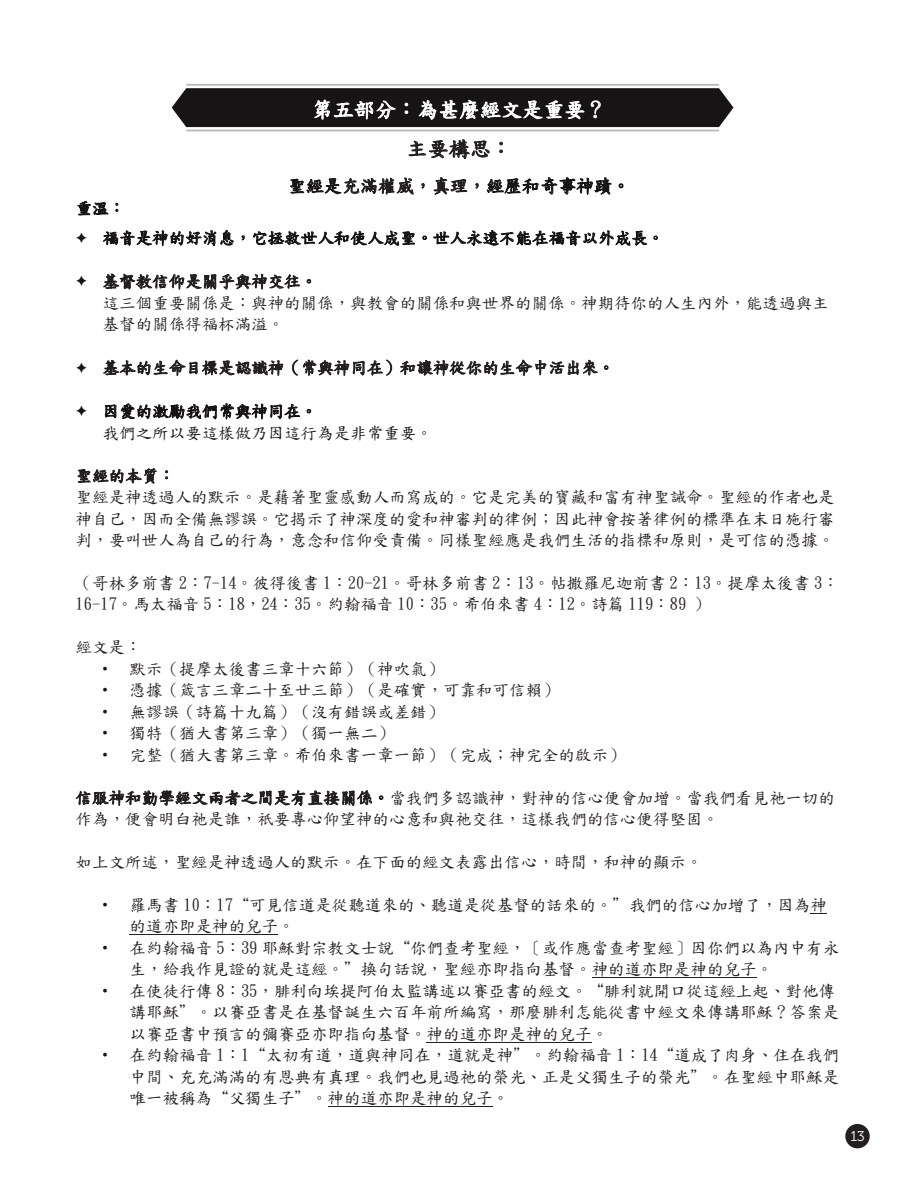
<style>
.page{position:relative;width:918px;height:1188px;background:#fff}
.page>*{position:absolute;margin:0;border:0;box-sizing:border-box;transform-origin:0 0}
.t1{font:600 21px "DF Kai";color:#fff}
.t2{font:600 21px "DF Kai";color:#231f20}
.t3{font:600 18px "DF Kai";color:#161414}
.t4{font:600 16.5px/21.5px "DF Kai";color:#231f20}
.t5{font:600 16.5px/29.5px "DF Kai";color:#161414}
.t6{font:14.25px "Times New Roman";color:#fff}
.t7{font:14.25px "Museo 300";color:#fff}
.s1{color:#231f20}
.s2{color:#161414}
.s3{font-family:"Arial";font-weight:400;font-size:15px;color:#161414}
</style>
<div class="page">
<svg style="left:77px;top:84px;width:657px;height:206px"></svg>
<svg style="left:400px;top:359px;width:198px;height:17px"></svg>
<svg style="left:604px;top:365px;width:5px;height:5px"></svg>
<svg style="left:103px;top:359px;width:289px;height:61px"></svg>
<svg style="left:78px;top:468px;width:79px;height:16px"></svg>
<svg style="left:165px;top:470px;width:3px;height:9px"></svg>
<svg style="left:76px;top:790px;width:296px;height:16px"></svg>
<svg style="left:379px;top:795px;width:4px;height:5px"></svg>
<svg style="left:811px;top:913px;width:16px;height:1px"></svg>
<hr style="left:130px;top:935px;width:148px;height:1px;background:#231f20">
<hr style="left:592px;top:978px;width:165px;height:1px;background:#231f20">
<hr style="left:427px;top:1042px;width:165px;height:1px;background:#231f20">
<hr style="left:328px;top:1106px;width:165px;height:1px;background:#231f20">
<div style="left:845px;top:1124px;width:25px;height:24px;background:#231f20;border-radius:50%"></div>
<p class="t1" style="left:312px;top:99px;width:296px">第五部分：為甚麼經文是重要？</p>
<p class="t2" style="left:407px;top:138px;width:107px">主要構思：</p>
<p class="t3" style="left:288px;top:177px;width:344px">聖經是<span class="s1">充滿權威，真理，</span>經歷和奇事神蹟。</p>
<p class="t5" style="left:76px;top:194px;width:590px">重溫：<br>✦ 福音是神的好消息，它拯救世人和使人成聖。世人永遠不能在福音以外成長<span class="s1">。</span></p>
<p class="t4" style="left:103px;top:271px;width:727px;text-indent:-27px"><span class="s2">✦</span> 基督教信仰是關乎與神交往。<br>這三個重要關係是：與神的關係，與教會的關係和與世界的關係。神期待你的人生內外，能透過與主基督的關係得福杯滿溢。</p>
<p class="t4" style="left:76px;top:357px;width:541px"><span class="s2">✦</span> 基本的生命目標是認識神（常與神同在）和讓神從你的生命中活出來。</p>
<p class="t5" style="left:103px;top:400px;width:332px;line-height:21.6px;text-indent:-27px">✦ 因愛的激勵我們常與神同在。<br>我們之所以要這樣做乃因這行為是非常重要。</p>
<p class="t4" style="left:76px;top:465px;width:761px">聖經的本質：<br>聖經是神透過人的默示。是藉著聖靈感動人而寫成的。它是完美的寶藏和富有神聖誡命。聖經的作者也是神自己，因而全備無謬誤。它揭示了神深度的愛和神審判的律例；因此神會按著律例的標準在末日施行審判，要叫世人為自己的行為，意念和信仰受責備。同樣聖經應是我們生活的指標和原則，是可信的憑據。</p>
<p class="t4" style="left:76px;top:572px;width:765px">（哥林多前書 2：7-14。彼得後書 1：20-21。哥林多前書 2：13。帖撒羅尼迦前書 2：13。提摩太後書 3：<br>16-17。馬太福音 5：18，24：35。約翰福音 10：35。希伯來書 4：12。詩篇 119：89 )</p>
<p class="t4" style="left:76px;top:637px;width:68px">經文是：</p>
<p class="t4" style="left:103px;top:658px;width:342px"><span class="s3">•</span> 默示（提摩太後書三章十六節）（神吹氣）</p>
<p class="t4" style="left:103px;top:680px;width:458px"><span class="s3">•</span> 憑據（箴言三章二十至廿三節）（是確實，可靠和可信賴）</p>
<p class="t4" style="left:103px;top:701px;width:342px"><span class="s3">•</span> 無謬誤（詩篇十九篇）（沒有錯誤或差錯）</p>
<p class="t4" style="left:103px;top:723px;width:293px"><span class="s3">•</span> 獨特（猶大書第三章）（獨一無二）</p>
<p class="t4" style="left:103px;top:744px;width:524px"><span class="s3">•</span> 完整（猶大書第三章。希伯來書一章一節）（完成；神完全的啟示）</p>
<p class="t4" style="left:76px;top:787px;width:770px">信服神和勤學經文兩者之間是有直接關係。當我們多認識神，對神的信心便會加增。當我們看見祂一切的作為，便會明白祂是誰，祇要專心仰望神的心意和與祂交往，這樣我們的信心便得堅固。</p>
<p class="t4" style="left:76px;top:851px;width:629px">如上文所述，聖經是神透過人的默示。在下面的經文表露出信心，時間，和神的顯示。</p>
<p class="t4" style="left:130px;top:894px;width:699px;text-indent:-27px"><span class="s3">•</span> 羅馬書 10：17“可見信道是從聽道來的、聽道是從基督的話來的。”我們的信心加增了，因為神的道亦即是神的兒子。</p>
<p class="t4" style="left:130px;top:937px;width:711px;text-indent:-27px"><span class="s3">•</span> 在約翰福音 5：39 耶穌對宗教文士說“你們查考聖經，〔或作應當查考聖經〕因你們以為內中有永生，給我作見證的就是這經。”換句話說，聖經亦即指向基督。神的道亦即是神的兒子。</p>
<p class="t4" style="left:130px;top:980px;width:711px;text-indent:-27px"><span class="s3">•</span> 在使徒行傳 8：35，腓利向埃提阿伯太監講述以賽亞書的經文。“腓利就開口從這經上起、對他傳講耶穌”。以賽亞書是在基督誕生六百年前所編寫，那麼腓利怎能從書中經文來傳講耶穌？答案是以賽亞書中預言的彌賽亞亦即指向基督。神的道亦即是神的兒子。</p>
<p class="t4" style="left:130px;top:1044px;width:711px;text-align:justify;text-indent:-27px"><span class="s3">•</span> 在約翰福音 1：1“太初有道，道與神同在，道就是神”。約翰福音 1：14“道成了肉身、住在我們中間、充充滿滿的有恩典有真理。我們也見過祂的榮光、正是父獨生子的榮光”。在聖經中耶穌是唯一被稱為“父獨生子”。神的道亦即是神的兒子。</p>
<p class="t7" style="left:850px;top:1128px;width:16px">13</p>
<p class="t6" style="left:850px;top:1127px;width:16px">67</p>
</div>
